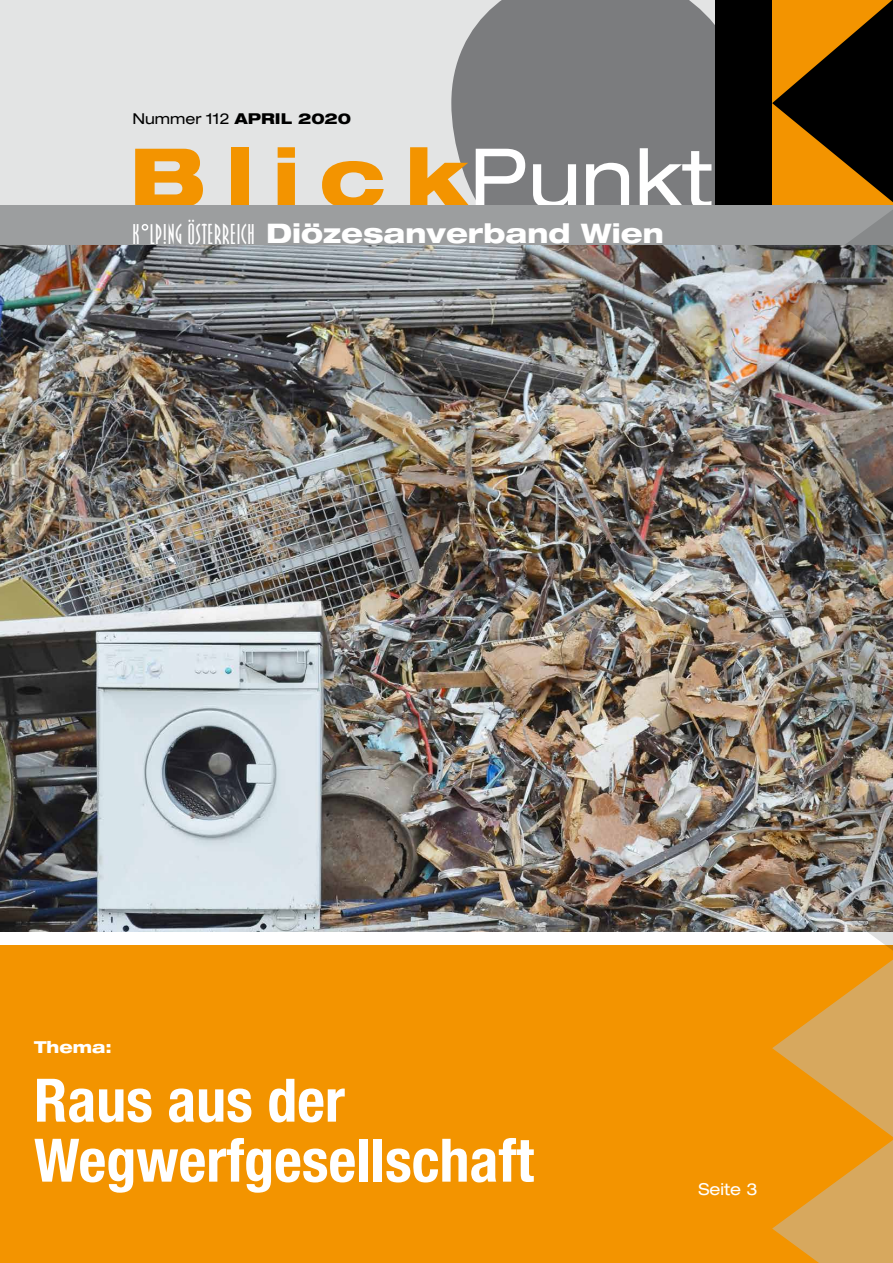
<style>
.page{position:relative;width:893px;height:1263px;background:#fff}
.page>*{position:absolute;margin:0;border:0;box-sizing:border-box;transform-origin:0 0}
.t1{font:800 expanded 81.6px "Helvetica Neue LT Std";color:#f39400}
.t2{font:700 condensed 60px/60px "Helvetica Neue LT Std";color:#fff}
.t3{font:800 expanded 27px "Helvetica Neue LT Std";color:#fff}
.t4{font:expanded 16.5px "Helvetica Neue LT Std";color:#fff}
.t5{font:800 expanded 16.5px "Helvetica Neue LT Std";color:#fff}
.t6{font:expanded 15px "Helvetica Neue LT Std";color:#000}
.s1{font-weight:800}
.s2{font-weight:400;color:#fff}
.s3{font-family:"Pritchard Plain";font-weight:400;font-stretch:normal;font-size:30px}
</style>
<div class="page">
<img style="left:0;top:244px;width:772px;height:687px">
<div style="left:0;top:0;width:731px;height:207px;background:#e3e4e4"></div>
<div style="left:451px;top:0;width:264px;height:205px;background:#7b7c7e"></div>
<div style="left:715px;top:0;width:57px;height:207px;background:#000"></div>
<div style="left:0;top:945px;width:893px;height:318px;background:#f39400"></div>
<div style="left:0;top:205px;width:893px;height:39px;background:#9c9e9f"></div>
<div style="left:142px;top:224px;width:6px;height:7px;border:2px solid #fff;border-radius:50%"></div>
<img style="left:772px;top:0;width:121px;height:1263px">
<p class="t6" style="left:132px;top:110px;width:220px">Nummer 112 <span class="s1">APRIL 2020</span></p>
<h1 class="t1" style="left:129px;top:126px;width:585px">B l i c k<span class="s2">Punkt</span></h1>
<p class="t3" style="left:132px;top:216px;width:533px"><span class="s3">K LP!NG ÖSTERREICH</span> Diözesanverband Wien</p>
<p class="t5" style="left:34px;top:1036px;width:79px">Thema:</p>
<h2 class="t2" style="left:34px;top:1069px;width:501px">Raus aus der<br>Wegwerfgesellschaft</h2>
<p class="t4" style="left:698px;top:1179px;width:61px">Seite 3</p>
</div>
